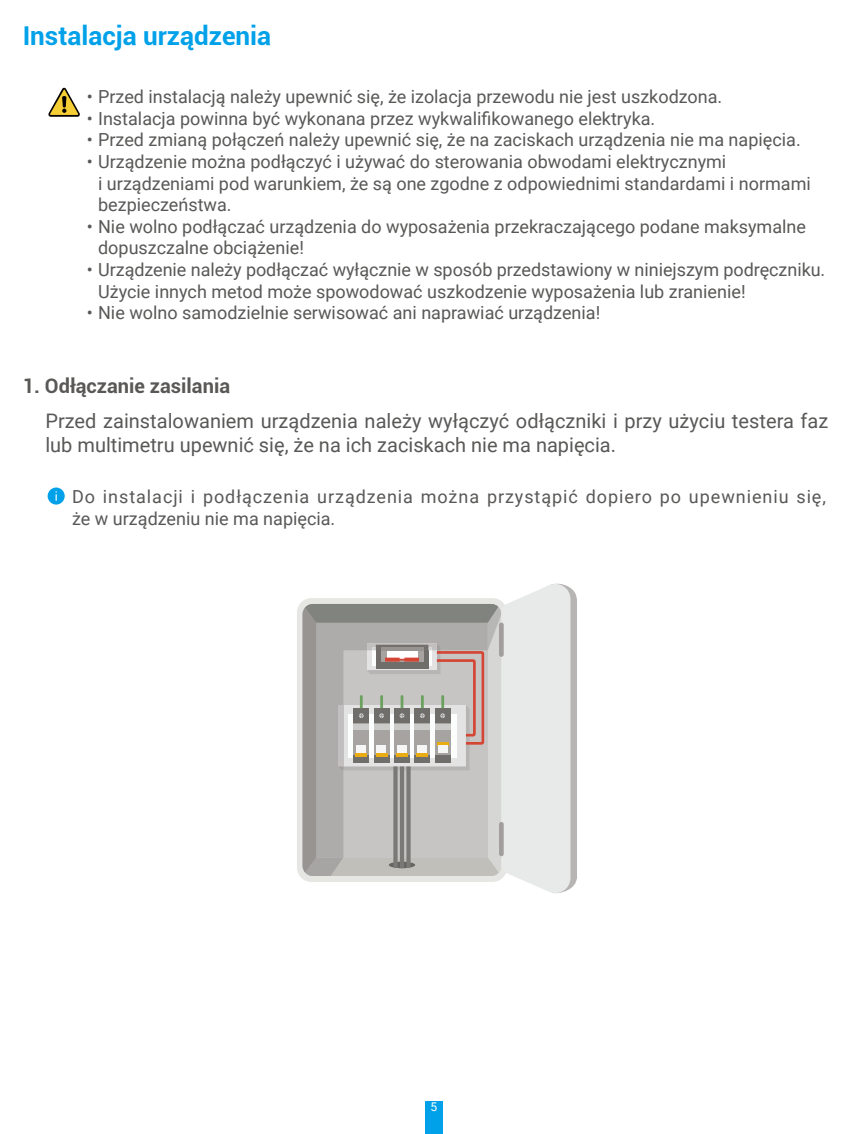
<style>
.page{position:relative;width:851px;height:1134px;background:#fff}
.page>*{position:absolute;margin:0;border:0;box-sizing:border-box;transform-origin:0 0}
.t1{font:700 26px "Roboto";color:#00a1e9}
.t2{font:20px/24px "Roboto";color:#595857}
.t3{font:700 20px "Roboto";color:#595857}
.t4{font:18px/21.6px "Roboto";color:#595857}
.t5{font:18px/21.6px "Roboto";letter-spacing:.05em;color:#595857}
.t6{font:12px "Roboto";color:#fff}
</style>
<div class="page">
<div style="left:425px;top:1101px;width:17px;height:33px;background:#00a1e9"></div>
<svg style="left:48px;top:88px;width:32px;height:29px"></svg>
<svg style="left:48px;top:487px;width:17px;height:18px"></svg>
<div style="left:297px;top:598px;width:210px;height:284px;background:#e6e6e2;border-radius:14px"></div>
<svg style="left:302px;top:584px;width:274px;height:309px"></svg>
<h1 class="t1" style="left:23px;top:17px;width:250px">Instalacja urządzenia</h1>
<p class="t4" style="left:87px;top:85px;width:637px">• Przed instalacją należy upewnić się, że izolacja przewodu nie jest uszkodzona.</p>
<p class="t4" style="left:87px;top:107px;width:570px">• Instalacja powinna być wykonana przez wykwalifikowanego elektryka.</p>
<p class="t4" style="left:87px;top:129px;width:715px">• Przed zmianą połączeń należy upewnić się, że na zaciskach urządzenia nie ma napięcia.</p>
<p class="t4" style="left:98px;top:150px;width:714px;text-indent:-11px">• Urządzenie można podłączyć i używać do sterowania obwodami elektrycznymi<br>i urządzeniami pod warunkiem, że są one zgodne z odpowiednimi standardami i normami bezpieczeństwa.</p>
<p class="t4" style="left:98px;top:215px;width:709px;text-indent:-11px">• Nie wolno podłączać urządzenia do wyposażenia przekraczającego podane maksymalne dopuszczalne obciążenie!</p>
<p class="t4" style="left:98px;top:258px;width:728px;text-indent:-11px">• Urządzenie należy podłączać wyłącznie w sposób przedstawiony w niniejszym podręczniku.<br>Użycie innych metod może spowodować uszkodzenie wyposażenia lub zranienie!</p>
<p class="t4" style="left:87px;top:301px;width:515px">• Nie wolno samodzielnie serwisować ani naprawiać urządzenia!</p>
<p class="t3" style="left:23px;top:371px;width:209px">1. Odłączanie zasilania</p>
<p class="t2" style="left:45px;top:408px;width:784px">Przed zainstalowaniem urządzenia należy wyłączyć odłączniki i przy użyciu testera faz lub multimetru upewnić się, że na ich zaciskach nie ma napięcia.</p>
<p class="t5" style="left:72px;top:485px;width:755px">Do instalacji i podłączenia urządzenia można przystąpić dopiero po upewnieniu się, że w urządzeniu nie ma napięcia.</p>
<p class="t6" style="left:430px;top:1099px;width:8px">5</p>
</div>
